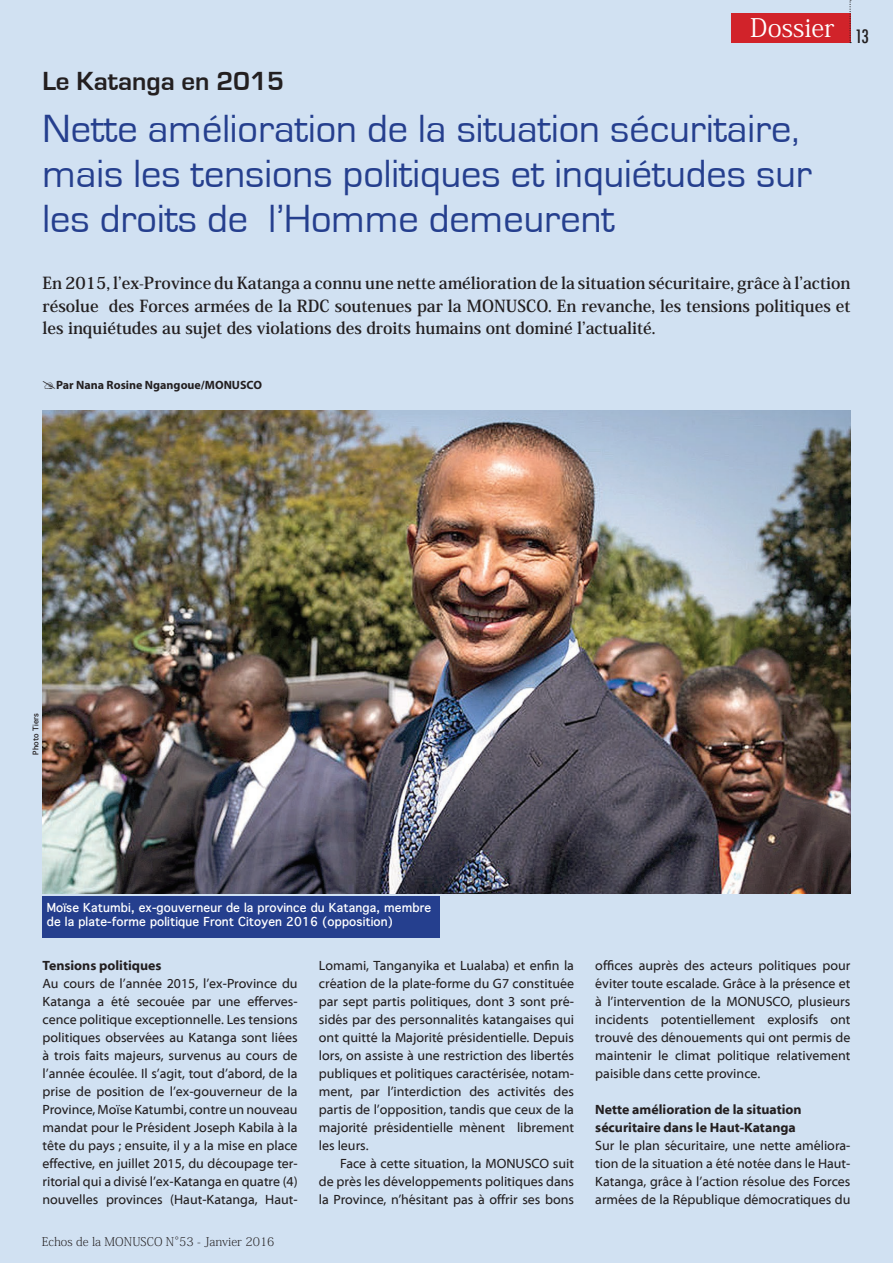
<style>
.page{position:relative;width:893px;height:1263px;background:#d1e1f2}
.page>*{position:absolute;margin:0;border:0;box-sizing:border-box;transform-origin:0 0}
.t1{font:40.5px/45px "Eurostile";color:#253f8e}
.t2{font:700 27px "Eurostile";color:#231f20}
.t3{font:25.5px "Koz Min Pro";color:#fff}
.t4{font:500 condensed 18px "Futura";color:#231f20}
.t5{font:700 16.5px/22.5px "Koz Min Pr 6 N";color:#231f20;text-align:justify}
.t6{font:13.5px/18px "Myriad Web Pro";color:#231f20;text-align:justify}
.t7{font:700 13.5px/18px "Myriad Web Pro";color:#231f20}
.t8{font:700 12px/14.4px "Thonburi";color:#fff}
.t9{font:200 12px "Koz Min Pr 6 N";color:#231f20}
.t10{font:700 12px "Myriad Pro";color:#231f20}
.t11{font:700 7.5px "Thonburi";color:#231f20}
</style>
<div class="page">
<div style="left:731px;top:13px;width:119px;height:30px;background:#d1232a"></div>
<img style="left:43px;top:410px;width:807px;height:484px">
<div style="left:43px;top:896px;width:397px;height:41px;background:#253f8e"></div>
<svg style="left:849px;top:0;width:2px;height:43px"></svg>
<h3 class="t3" style="left:750px;top:10px;width:86px">Dossier</h3>
<h2 class="t2" style="left:42px;top:67px;width:243px">Le Katanga en 2015</h2>
<h1 class="t1" style="left:43px;top:107px;width:771px">Nette amélioration de la situation sécuritaire, mais les tensions politiques et inquiétudes sur les droits de l’Homme demeurent</h1>
<h3 class="t4" style="left:855px;top:25px;width:15px">13</h3>
<p class="t5" style="left:43px;top:272px;width:809px">En 2015, l’ex-Province du Katanga a connu une nette amélioration de la situation sécuritaire, grâce à l’action résolue des Forces armées de la RDC soutenues par la MONUSCO. En revanche, les tensions politiques et les inquiétudes au sujet des violations des droits humains ont dominé l’actualité.</p>
<p class="t10" style="left:56px;top:377px;width:207px">Par Nana Rosine Ngangoue/MONUSCO</p>
<p class="t11" style="left:30px;top:755px;width:43px;rotate:-90deg">Photo Tiers</p>
<p class="t8" style="left:47px;top:900px;width:386px">Moïse Katumbi, ex-gouverneur de la province du Katanga, membre de la plate-forme politique Front Citoyen 2016 (opposition)</p>
<p class="t7" style="left:43px;top:957px;width:121px">Tensions politiques</p>
<p class="t6" style="left:43px;top:975px;width:257px">Au cours de l’année 2015, l’ex-Province du Katanga a été secouée par une efferves&shy;cence politique exceptionnelle. Les tensions politiques observées au Katanga sont liées à trois faits majeurs, survenus au cours de l’année écoulée. Il s’agit, tout d’abord, de la prise de position de l’ex-gouverneur de la Province, Moïse Katumbi, contre un nouveau mandat pour le Président Joseph Kabila à la tête du pays ; ensuite, il y a la mise en place effective, en juillet 2015, du découpage ter&shy;ritorial qui a divisé l’ex-Katanga en quatre (4) nouvelles provinces (Haut-Katanga, Haut-</p>
<p class="t9" style="left:42px;top:1235px;width:234px">Echos de la MONUSCO N°53 - Janvier 2016</p>
<p class="t6" style="left:319px;top:957px;width:257px">Lomami, Tanganyika et Lualaba) et enfin la création de la plate-forme du G7 constituée par sept partis politiques, dont 3 sont pré&shy;sidés par des personnalités katangaises qui ont quitté la Majorité présidentielle. Depuis lors, on assiste à une restriction des libertés publiques et politiques caractérisée, notam&shy;ment, par l’interdiction des activités des partis de l’opposition, tandis que ceux de la majorité présidentielle mènent librement les leurs.</p>
<p class="t6" style="left:319px;top:1155px;width:257px;text-indent:21px">Face à cette situation, la MONUSCO suit de près les développements politiques dans la Province, n’hésitant pas à offrir ses bons</p>
<p class="t6" style="left:595px;top:957px;width:257px">offices auprès des acteurs politiques pour éviter toute escalade. Grâce à la présence et à l’intervention de la MONUSCO, plusieurs incidents potentiellement explosifs ont trouvé des dénouements qui ont permis de maintenir le climat politique relativement paisible dans cette province.</p>
<p class="t7" style="left:595px;top:1101px;width:208px">Nette amélioration de la situation sécuritaire dans le Haut-Katanga</p>
<p class="t6" style="left:595px;top:1137px;width:257px">Sur le plan sécuritaire, une nette améliora&shy;tion de la situation a été notée dans le Haut-Katanga, grâce à l’action résolue des Forces armées de la République démocratiques du</p>
</div>
